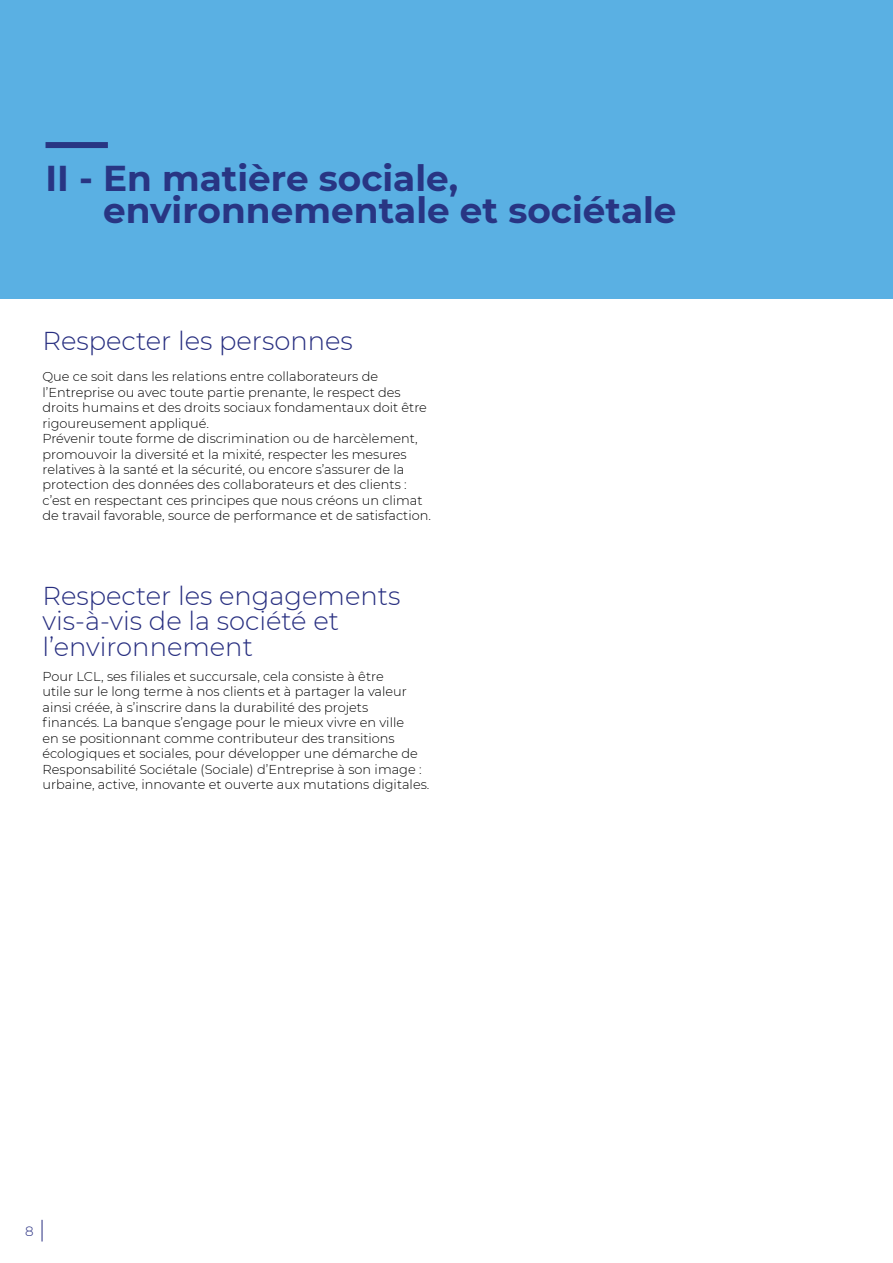
<style>
.page{position:relative;width:893px;height:1263px;background:#fff}
.page>*{position:absolute;margin:0;border:0;box-sizing:border-box;transform-origin:0 0}
.t1{font:700 35.85px/32.2px "Montserrat";color:#283583}
.t2{font:300 25.8px/25.8px "Montserrat";color:#272e80}
.t3{font:300 13.5px "Montserrat";color:#272e80}
.t4{font:300 12.9px/15.5px "Montserrat";color:#000}
</style>
<div class="page">
<svg style="left:42px;top:1220px;width:1px;height:21px"></svg>
<div style="left:0;top:0;width:893px;height:298px;background:#5ab0e3"></div>
<div style="left:46px;top:142px;width:62px;height:6px;background:#283583"></div>
<h1 class="t1" style="left:103px;top:160px;width:575px;text-indent:-58px">II - En matière sociale, environnementale et sociétale</h1>
<h2 class="t2" style="left:43px;top:327px;width:312px">Respecter les personnes</h2>
<p class="t4" style="left:43px;top:368px;width:390px">Que ce soit dans les relations entre collaborateurs de l’Entreprise ou avec toute partie prenante, le respect des droits humains et des droits sociaux fondamentaux doit être rigoureusement appliqué.<br>Prévenir toute forme de discrimination ou de harcèlement, promouvoir la diversité et la mixité, respecter les mesures relatives à la santé et la sécurité, ou encore s’assurer de la protection des données des collaborateurs et des clients : c’est en respectant ces principes que nous créons un climat de travail favorable, source de performance et de satisfaction.</p>
<h2 class="t2" style="left:43px;top:582px;width:359px">Respecter les engagements vis-à-vis de la société et l’environnement</h2>
<p class="t4" style="left:43px;top:668px;width:388px">Pour LCL, ses filiales et succursale, cela consiste à être<br>utile sur le long terme à nos clients et à partager la valeur ainsi créée, à s’inscrire dans la durabilité des projets<br>financés. La banque s’engage pour le mieux vivre en ville<br>en se positionnant comme contributeur des transitions écologiques et sociales, pour développer une démarche de Responsabilité Sociétale (Sociale) d’Entreprise à son image : urbaine, active, innovante et ouverte aux mutations digitales.</p>
<p class="t3" style="left:25px;top:1222px;width:10px">8</p>
</div>
